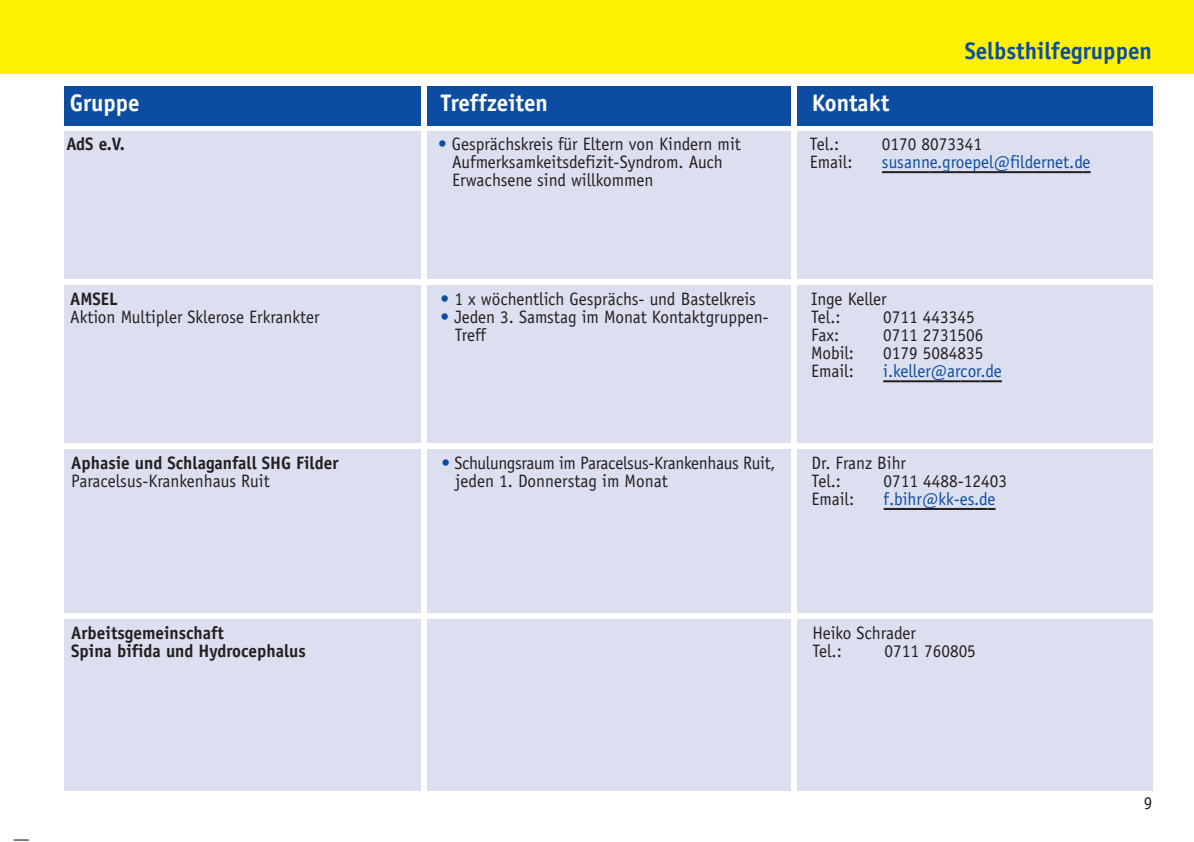
<style>
.page{position:relative;width:1194px;height:842px;background:#fff}
.page>*{position:absolute;margin:0;border:0;box-sizing:border-box;transform-origin:0 0}
.t1{font:700 24px "Officina Sans";color:#fff;scale:.96 1}
.t2{font:700 24px "Officina Sans";color:#0d4da1;scale:.96 1}
.t3{font:18px/18px "Officina Sans";color:#231f20;scale:.96 1}
.t4{font:700 18px/18px "Officina Sans";color:#231f20;scale:.96 1}
.t5{font:18px "Officina Sans";color:#0d4da1;scale:.96 1}
.s1{color:#0d4da1}
</style>
<div class="page">
<svg style="left:14px;top:840px;width:15px;height:1px"></svg>
<div style="left:0;top:0;width:1194px;height:74px;background:#fff101"></div>
<div style="left:64px;top:86px;width:1089px;height:40px;background:#0d4da1"></div>
<div style="left:421px;top:77px;width:6px;height:737px;background:#fff"></div>
<div style="left:791px;top:79px;width:6px;height:749px;background:#fff"></div>
<hr style="left:882px;top:171px;width:48px;height:2px;background:#231f20">
<svg style="left:930px;top:171px;width:26px;height:2px"></svg>
<hr style="left:956px;top:171px;width:77px;height:2px;background:#231f20">
<hr style="left:1033px;top:171px;width:22px;height:2px;background:#231f20">
<hr style="left:1055px;top:171px;width:28px;height:2px;background:#231f20">
<svg style="left:1083px;top:171px;width:8px;height:2px"></svg>
<svg style="left:883px;top:380px;width:17px;height:2px"></svg>
<hr style="left:900px;top:380px;width:60px;height:2px;background:#231f20">
<hr style="left:960px;top:380px;width:20px;height:2px;background:#231f20">
<svg style="left:980px;top:380px;width:22px;height:2px"></svg>
<hr style="left:884px;top:508px;width:90px;height:2px;background:#231f20">
<svg style="left:974px;top:508px;width:22px;height:2px"></svg>
<h1 class="t1" style="left:70px;top:94px;width:74px">Gruppe</h1>
<h1 class="t1" style="left:441px;top:94px;width:113px">Treffzeiten</h1>
<h1 class="t1" style="left:812px;top:94px;width:82px">Kontakt</h1>
<h1 class="t2" style="left:965px;top:42px;width:197px">Selbsthilfegruppen</h1>
<p class="t4" style="left:66px;top:137px;width:63px">AdS e.V.</p>
<p class="t3" style="left:452px;top:137px;width:302px;text-indent:-14px"><span class="s1">•</span> Gesprächskreis für Eltern von Kindern mit<br>Aufmerksamkeitsdefizit-Syndrom. Auch<br>Erwachsene sind willkommen</p>
<p class="t3" style="left:810px;top:137px;width:32px">Tel.:</p>
<p class="t3" style="left:882px;top:137px;width:106px">0170 8073341</p>
<p class="t3" style="left:810px;top:155px;width:46px">Email:</p>
<p class="t5" style="left:882px;top:155px;width:219px">susanne.groepel@fildernet.de</p>
<p class="t4" style="left:70px;top:292px;width:51px">AMSEL</p>
<p class="t3" style="left:70px;top:310px;width:262px">Aktion Multipler Sklerose Erkrankter</p>
<p class="t4" style="left:71px;top:455px;width:280px">Aphasie und Schlaganfall SHG Filder</p>
<p class="t3" style="left:71px;top:473px;width:208px">Paracelsus-Krankenhaus Ruit</p>
<p class="t3" style="left:441px;top:292px;width:330px"><span class="s1">•</span> 1 x wöchentlich Gesprächs- und Bastelkreis</p>
<p class="t3" style="left:455px;top:310px;width:328px;text-indent:-14px"><span class="s1">•</span> Jeden 3. Samstag im Monat Kontaktgruppen-<br>Treff</p>
<p class="t3" style="left:811px;top:292px;width:80px">Inge Keller<br>Tel.:</p>
<p class="t3" style="left:883px;top:310px;width:97px">0711 443345</p>
<p class="t3" style="left:811px;top:328px;width:31px">Fax:</p>
<p class="t3" style="left:883px;top:328px;width:106px">0711 2731506</p>
<p class="t3" style="left:811px;top:346px;width:46px">Mobil:</p>
<p class="t3" style="left:883px;top:346px;width:106px">0179 5084835</p>
<p class="t3" style="left:811px;top:364px;width:46px">Email:</p>
<p class="t5" style="left:883px;top:364px;width:125px">i.keller@arcor.de</p>
<p class="t3" style="left:456px;top:455px;width:335px;text-indent:-14px"><span class="s1">•</span> Schulungsraum im Paracelsus-Krankenhaus Ruit, jeden 1. Donnerstag im Monat</p>
<p class="t3" style="left:812px;top:455px;width:100px">Dr. Franz Bihr<br>Tel.:</p>
<p class="t3" style="left:884px;top:473px;width:130px">0711 4488-12403</p>
<p class="t3" style="left:812px;top:491px;width:46px">Email:</p>
<p class="t5" style="left:884px;top:492px;width:118px">f.bihr@kk-es.de</p>
<p class="t4" style="left:71px;top:625px;width:246px">Arbeitsgemeinschaft<br>Spina bifida und Hydrocephalus</p>
<p class="t3" style="left:812px;top:625px;width:109px">Heiko Schrader<br>Tel.:</p>
<p class="t3" style="left:884px;top:643px;width:97px">0711 760805</p>
<p class="t3" style="left:1144px;top:795px;width:11px">9</p>
</div>
